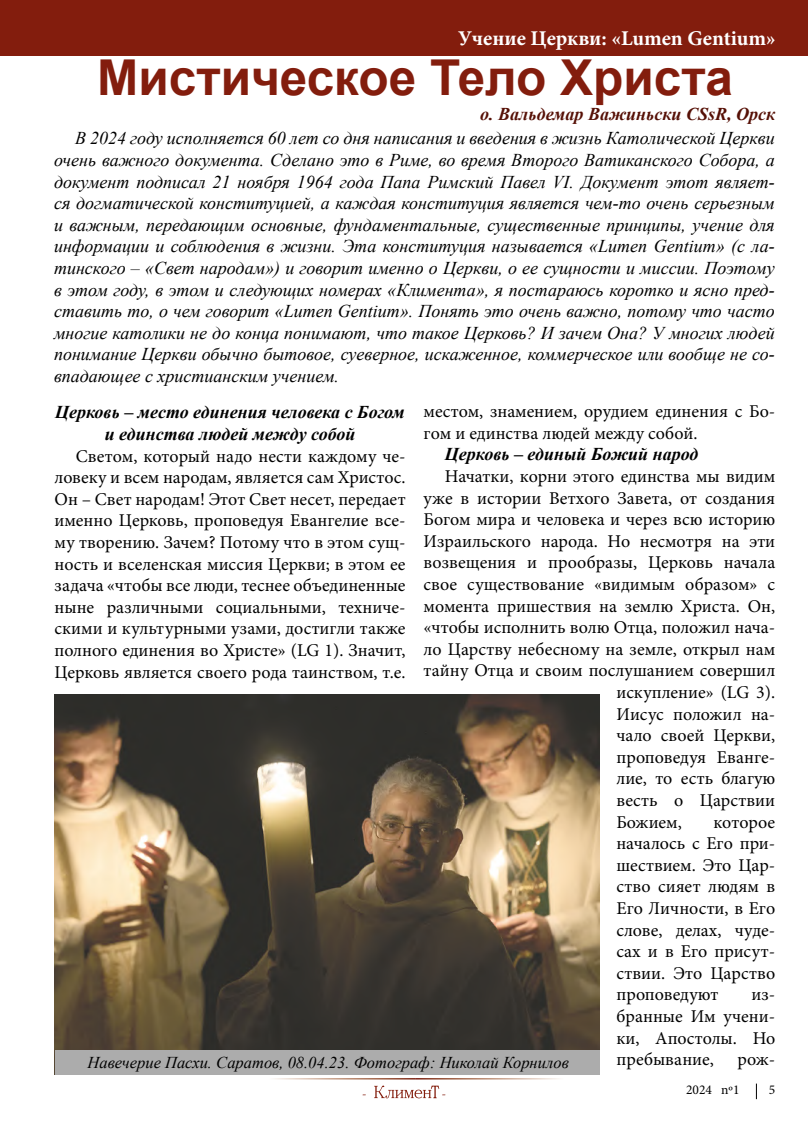
<style>
.page{position:relative;width:808px;height:1127px;background:#fff}
.page>*{position:absolute;margin:0;border:0;box-sizing:border-box;transform-origin:0 0}
.t1{font:700 49.5px "Arial";color:#831d0d}
.t2{font:700 21px "Minion Pro";color:#fff}
.t3{font:18px/21.6px "Minion Pro";color:#000;text-align:justify}
.t4{font:italic 18px/21.6px "Times New Roman";color:#000;text-align:justify}
.t5{font:italic 700 18px/21.6px "Times New Roman";color:#000;text-align:center}
.t6{font:italic 700 18px "Times New Roman";color:#561006}
.t7{font:italic 16.5px "Times New Roman";color:#000}
.t8{font:13.5px "Minion Pro";color:#000}
</style>
<div class="page">
<div style="left:0;top:0;width:808px;height:55px;background:#831d0d"></div>
<svg style="left:95px;top:55px;width:646px;height:1px"></svg>
<img style="left:54px;top:694px;width:545px;height:381px">
<div style="left:55px;top:1050px;width:544px;height:25px;background:#acacac"></div>
<svg style="left:756px;top:1083px;width:1px;height:16px"></svg>
<svg style="left:374px;top:1085px;width:71px;height:13px"></svg>
<p class="t2" style="left:458px;top:25px;width:319px">Учение Церкви: «Lumen Gentium»</p>
<h1 class="t1" style="left:97px;top:43px;width:637px">Мистическое Тело Христа</h1>
<p class="t6" style="left:480px;top:101px;width:296px">о. Вальдемар Важиньски CSsR, Орск</p>
<p class="t4" style="left:54px;top:127px;width:722px;text-indent:21px">В 2024 году исполняется 60 лет со дня написания и введения в жизнь Католической Церкви очень важного документа. Сделано это в Риме, во время Второго Ватиканского Собора, а документ подписал 21 ноября 1964 года Папа Римский Павел VI. Документ этот являет&shy;ся догматической конституцией, а каждая конституция является чем-то очень серьезным и важным, передающим основные, фундаментальные, существенные принципы, учение для информации и соблюдения в жизни. Эта конституция называется «Lumen Gentium» (с ла&shy;тинского – «Свет народам») и говорит именно о Церкви, о ее сущности и миссии. Поэтому в этом году, в этом и следующих номерах «Климента», я постараюсь коротко и ясно пред&shy;ставить то, о чем говорит «Lumen Gentium». Понять это очень важно, потому что часто многие католики не до конца понимают, что такое Церковь? И зачем Она? У многих людей понимание Церкви обычно бытовое, суеверное, искаженное, коммерческое или вообще не со&shy;впадающее с христианским учением.</p>
<p class="t3" style="left:424px;top:401px;width:353px">местом, знамением, орудием единения с Бо&shy;гом и единства людей между собой.</p>
<p class="t5" style="left:445px;top:443px;width:255px">Церковь – единый Божий народ</p>
<p class="t3" style="left:445px;top:465px;width:332px">Начатки, корни этого единства мы видим</p>
<p class="t3" style="left:424px;top:487px;width:353px">уже в истории Ветхого Завета, от создания</p>
<p class="t3" style="left:424px;top:509px;width:353px">Богом мира и человека и через всю историю</p>
<p class="t3" style="left:424px;top:530px;width:353px">Израильского народа. Но несмотря на эти</p>
<p class="t3" style="left:424px;top:552px;width:353px">возвещения и прообразы, Церковь начала</p>
<p class="t3" style="left:424px;top:573px;width:353px">свое существование «видимым образом» с</p>
<p class="t3" style="left:424px;top:595px;width:353px">момента пришествия на землю Христа. Он,</p>
<p class="t3" style="left:424px;top:617px;width:353px">«чтобы исполнить волю Отца, положил нача-</p>
<p class="t3" style="left:424px;top:638px;width:353px">ло Царству небесному на земле, открыл нам</p>
<p class="t3" style="left:424px;top:660px;width:353px">тайну Отца и своим послушанием совершил</p>
<p class="t3" style="left:616px;top:681px;width:160px">искупление» (LG 3).</p>
<p class="t3" style="left:616px;top:703px;width:160px">Иисус положил на-</p>
<p class="t3" style="left:616px;top:725px;width:160px">чало своей Церкви,</p>
<p class="t3" style="left:616px;top:746px;width:160px">проповедуя Еванге-</p>
<p class="t3" style="left:616px;top:768px;width:160px">лие, то есть благую</p>
<p class="t3" style="left:616px;top:789px;width:160px">весть о Царствии</p>
<p class="t3" style="left:616px;top:811px;width:67px">Божием,</p>
<p class="t5" style="left:55px;top:401px;width:351px">Церковь – место единения человека с Богом и единства людей между собой</p>
<p class="t3" style="left:55px;top:445px;width:353px;text-indent:21px">Светом, который надо нести каждому че&shy;ловеку и всем народам, является сам Христос.<br>Он – Свет народам! Этот Свет несет, передает именно Церковь, проповедуя Евангелие все&shy;му творению. Зачем? Потому что в этом сущ&shy;ность и вселенская миссия Церкви; в этом ее задача «чтобы все люди, теснее объединенные ныне различными социальными, техниче&shy;скими и культурными узами, достигли также полного единения во Христе» (LG 1). Значит, Церковь является своего рода таинством, т.е.</p>
<p class="t3" style="left:616px;top:811px;width:160px;text-indent:97px">которое началось с Его при&shy;шествием. Это Цар&shy;ство сияет людям в Его Личности, в Его слове, делах, чуде&shy;сах и в Его присут&shy;ствии. Это Царство проповедуют</p>
<p class="t3" style="left:616px;top:984px;width:160px;text-indent:135px">из&shy;бранные Им учени&shy;ки, Апостолы. Но</p>
<p class="t7" style="left:88px;top:1051px;width:483px">Навечерие Пасхи. Саратов, 08.04.23. Фотограф: Николай Корнилов</p>
<p class="t3" style="left:616px;top:1049px;width:99px">пребывание,</p>
<p class="t3" style="left:737px;top:1049px;width:39px">рож-</p>
<p class="t8" style="left:686px;top:1080px;width:55px">2024 nº1</p>
<p class="t8" style="left:769px;top:1080px;width:8px">5</p>
</div>
